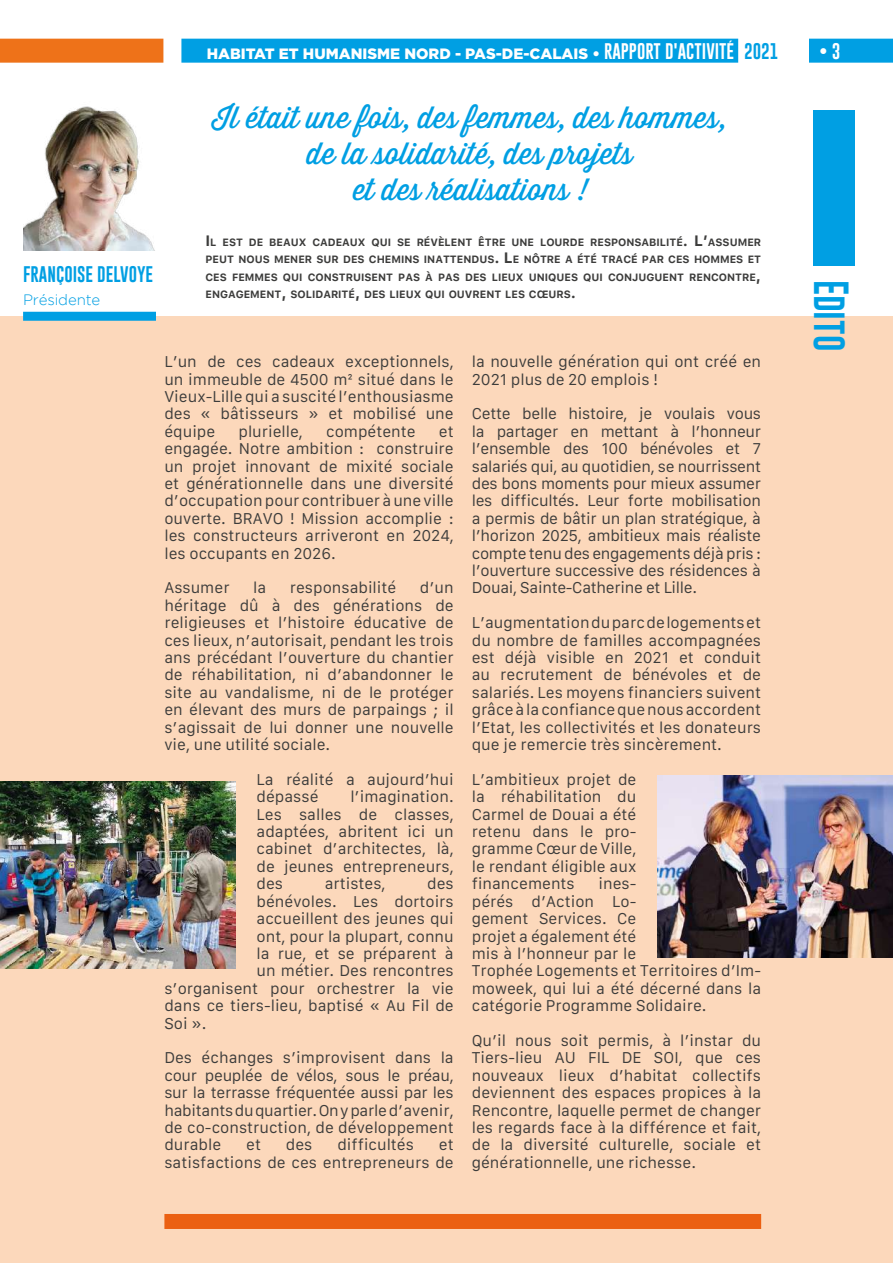
<style>
.page{position:relative;width:893px;height:1263px;background:#fff}
.page>*{position:absolute;margin:0;border:0;box-sizing:border-box;transform-origin:0 0}
.t1{font:36px "Gobold";color:#009fe3;scale:.9 1}
.t2{font:30px/36px "Thirsty Script";color:#009fe3;text-align:center}
.t3{font:16.5px "Gobold";color:#009fe3}
.t4{font:16.5px "Gobold";color:#fff}
.t5{font:15px/17.4px "Galvji";color:#3c3c3b;text-align:justify}
.t6{font:900 15px "Gotham";color:#fff}
.t7{font:300 15px "Gotham";letter-spacing:-.01em;color:#009fe3}
.t8{font:700 10.5px/17.4px "Galvji";color:#3c3c3b;text-align:justify}
.s1{font-family:"Gobold";font-weight:400;font-size:16.5px}
.s2{font-family:"Gobold";font-weight:400;font-size:16.5px;color:#009fe3}
.s3{font-size:15px}
</style>
<div class="page">
<div style="left:0;top:39px;width:163px;height:24px;background:#ee7219"></div>
<div style="left:181px;top:39px;width:557px;height:24px;background:#009fe3"></div>
<div style="left:809px;top:39px;width:84px;height:24px;background:#009fe3"></div>
<div style="left:0;top:317px;width:893px;height:946px;background:#fcd8bb"></div>
<div style="left:813px;top:111px;width:41px;height:155px;background:#009fe3"></div>
<div style="left:23px;top:312px;width:133px;height:9px;background:#009fe3"></div>
<img style="left:23px;top:106px;width:132px;height:145px">
<img style="left:658px;top:776px;width:235px;height:182px">
<img style="left:0;top:781px;width:235px;height:188px">
<div style="left:164px;top:1214px;width:597px;height:15px;background:#eb6012"></div>
<p class="t6" style="left:207px;top:45px;width:573px">HABITAT ET HUMANISME NORD - PAS-DE-CALAIS • <span class="s1">RAPPORT D'ACTIVITÉ</span> <span class="s2">2021</span></p>
<p class="t4" style="left:820px;top:40px;width:22px">• 3</p>
<p class="t3" style="left:23px;top:264px;width:132px">FRANÇOISE DELVOYE</p>
<p class="t7" style="left:23px;top:292px;width:79px">Présidente</p>
<h2 class="t2" style="left:213px;top:100px;width:515px">Il était une fois, des femmes, des hommes, de la solidarité, des projets<br>et des réalisations !</h2>
<p class="t8" style="left:206px;top:233px;width:557px"><span class="s3">I</span>L EST DE BEAUX CADEAUX QUI SE RÉVÈLENT ÊTRE UNE LOURDE RESPONSABI LITÉ<span class="s3">. L’</span>ASSUMER PEUT NOUS MENER SUR DES CHEMINS INATTENDUS<span class="s3">. L</span>E NÔTRE A ÉTÉ TRACÉ PAR CES HOMMES ET CES FEMMES QUI CONSTRUISENT PAS À PAS DES LIEUX UNIQUES QUI CONJUGUENT RENCONTRE<span class="s3">, </span>ENGAGEMENT<span class="s3">,</span> SOLI DARITÉ<span class="s3">,</span> DES LI EUX QUI OUVRENT LES CŒURS<span class="s3">.</span></p>
<p class="t5" style="left:164px;top:353px;width:291px">L’un de ces cadeaux exceptionnels, un immeuble de 4500 m² situé dans le Vieux-Lille qui a suscité l’enthousiasme des « bâtisseurs » et mobilisé une équipe</p>
<p class="t5" style="left:238px;top:423px;width:66px">plurielle,</p>
<p class="t5" style="left:326px;top:423px;width:91px">compétente</p>
<p class="t5" style="left:164px;top:423px;width:291px;text-indent:274px">et engagée. Notre ambition : construire un projet innovant de mixité sociale et générationnelle dans une diversité d’occupation pour contribuer à une ville ouverte. BRAVO ! Mission accomplie : les constructeurs arriveront en 2024, les occupants en 2026.</p>
<p class="t5" style="left:164px;top:580px;width:67px">Assumer</p>
<p class="t5" style="left:253px;top:580px;width:15px">la</p>
<p class="t5" style="left:290px;top:580px;width:108px">responsabilité</p>
<p class="t5" style="left:164px;top:580px;width:291px;text-indent:256px">d’un héritage dû à des générations de religieuses et l’histoire éducative de ces lieux, n’autorisait, pendant les trois ans précédant l’ouverture du chantier de réhabilitation, ni d’abandonner le site au vandalisme, ni de le protéger en élevant des murs de parpaings ; il s’agissait de lui donner une nouvelle vie, une utilité sociale.</p>
<p class="t5" style="left:257px;top:771px;width:199px">La réalité a aujourd’hui dépassé</p>
<p class="t5" style="left:257px;top:788px;width:199px;text-indent:94px">l’imagination.<br>Les salles de classes, adaptées, abritent ici un cabinet d’architectes, là, de jeunes entrepreneurs, des</p>
<p class="t5" style="left:325px;top:875px;width:62px">artistes,</p>
<p class="t5" style="left:427px;top:875px;width:28px">des</p>
<p class="t5" style="left:257px;top:893px;width:199px">bénévoles. Les dortoirs</p>
<p class="t5" style="left:257px;top:910px;width:199px">accueillent des jeunes qui</p>
<p class="t5" style="left:257px;top:928px;width:199px">ont, pour la plupart, connu</p>
<p class="t5" style="left:257px;top:945px;width:199px">la rue, et se préparent à</p>
<p class="t5" style="left:257px;top:962px;width:199px">un métier. Des rencontres</p>
<p class="t5" style="left:164px;top:980px;width:291px">s’organisent pour orchestrer la vie</p>
<p class="t5" style="left:164px;top:997px;width:291px">dans ce tiers-lieu, baptisé « Au Fil de</p>
<p class="t5" style="left:164px;top:1015px;width:44px">Soi ».</p>
<p class="t5" style="left:164px;top:1049px;width:291px">Des échanges s’improvisent dans la cour peuplée de vélos, sous le préau, sur la terrasse fréquentée aussi par les habitants du quartier. On y parle d’avenir, de co-construction, de développement durable</p>
<p class="t5" style="left:246px;top:1136px;width:16px">et</p>
<p class="t5" style="left:286px;top:1136px;width:28px">des</p>
<p class="t5" style="left:337px;top:1136px;width:78px">difficultés</p>
<p class="t5" style="left:164px;top:1136px;width:291px;text-align:right">et<br>satisfactions de ces entrepreneurs de</p>
<p class="t5" style="left:472px;top:353px;width:291px">la nouvelle génération qui ont créé en<br>2021 plus de 20 emplois !</p>
<p class="t5" style="left:472px;top:406px;width:291px">Cette belle histoire, je voulais vous la partager en mettant à l’honneur l’ensemble des 100 bénévoles et 7 salariés qui, au quotidien, se nourrissent des bons moments pour mieux assumer les difficultés. Leur forte mobilisation a permis de bâtir un plan stratégique, à l’horizon 2025, ambitieux mais réaliste compte tenu des engagements déjà pris : l’ouverture successive des résidences à Douai, Sainte-Catherine et Lille.</p>
<p class="t5" style="left:472px;top:614px;width:291px">L’augmentation du parc de logements et du nombre de familles accompagnées est déjà visible en 2021 et conduit au recrutement de bénévoles et de salariés. Les moyens financiers suivent grâce à la confiance que nous accordent l’Etat, les collectivités et les donateurs que je remercie très sincèrement.</p>
<p class="t5" style="left:472px;top:771px;width:166px">L’ambitieux projet de la réhabilitation du Carmel de Douai a été retenu dans le pro&shy;gramme Cœur de Ville, le rendant éligible aux financements</p>
<p class="t5" style="left:472px;top:875px;width:291px;text-align:left;text-indent:127px">ines-<br>pérés d’Action Lo-<br>gement Services. Ce<br>projet a également été<br>mis à l’honneur par le<br>Trophée Logements et Territoires d’Im&shy;moweek, qui lui a été décerné dans la catégorie Programme Solidaire.</p>
<p class="t5" style="left:472px;top:1032px;width:291px">Qu’il nous soit permis, à l’instar du Tiers-lieu AU FIL DE SOI, que ces nouveaux lieux d’habitat collectifs deviennent des espaces propices à la Rencontre, laquelle permet de changer les regards face à la différence et fait, de la diversité culturelle, sociale et générationnelle, une richesse.</p>
<h1 class="t1" style="left:855px;top:280px;width:81px;rotate:90deg">Edito</h1>
</div>
